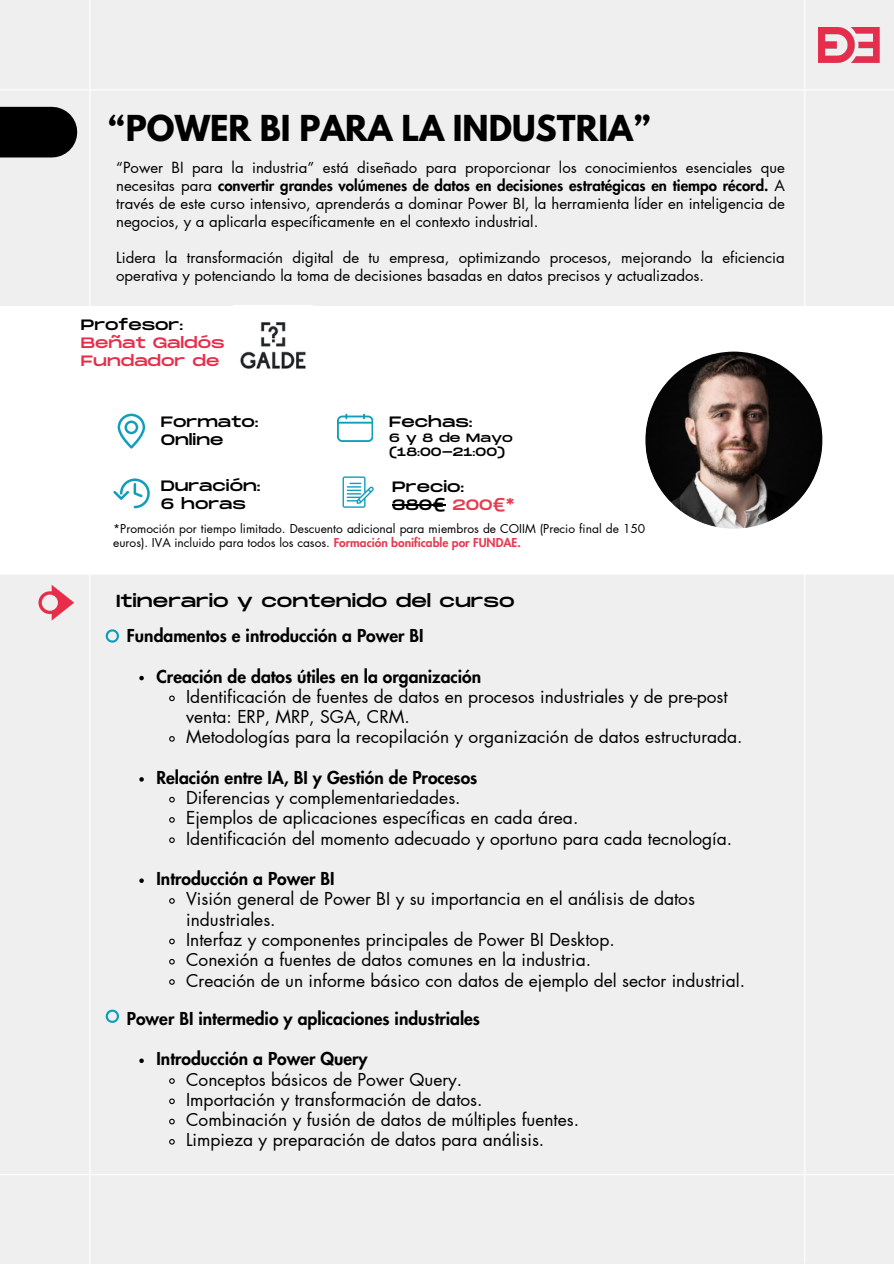
<style>
.page{position:relative;width:894px;height:1264px;background:#fff}
.page>*{position:absolute;margin:0;border:0;box-sizing:border-box;transform-origin:0 0}
.t1{font:700 31.65px "League Spartan";color:#000}
.t2{font:17.4px/20.2px "Futura LT Pro";color:#000}
.t3{font:800 17.4px "Futura LT Pro";color:#000}
.t4{font:17.4px "Monument Extended";color:#000}
.t5{font:15px/18px "Futura LT Pro";color:#000;text-align:justify}
.t6{font:15px/18px "Monument Extended";color:#000}
.t7{font:15px/18px "Monument Extended";color:#e72d4a}
.t8{font:12px/14px "Futura LT Pro";color:#000}
.t9{font:12px "Monument Extended";color:#000}
.s1{font-weight:800}
.s2{color:#000}
.s3{color:#e73b50}
.s4{font-weight:800;color:#e73b50}
</style>
<div class="page">
<div style="left:0;top:0;width:893px;height:1263px;background:#efefef"></div>
<div style="left:0;top:107px;width:52px;height:50px;background:#000"></div>
<hr style="left:804px;top:0;width:1px;height:1263px;background:#fff">
<hr style="left:0;top:89px;width:893px;height:1px;background:#fff">
<hr style="left:0;top:1174px;width:893px;height:1px;background:#fff">
<img style="left:818px;top:28px;width:62px;height:35px">
<hr style="left:89px;top:0;width:1px;height:1263px;background:#fff">
<div style="left:0;top:306px;width:893px;height:268px;background:#fff"></div>
<svg style="left:337px;top:413px;width:36px;height:29px"></svg>
<svg style="left:113px;top:478px;width:36px;height:30px"></svg>
<svg style="left:118px;top:413px;width:27px;height:35px"></svg>
<img style="left:645px;top:351px;width:177px;height:177px;border-radius:50%">
<svg style="left:342px;top:476px;width:32px;height:32px"></svg>
<svg style="left:38px;top:585px;width:36px;height:35px"></svg>
<svg style="left:139px;top:676px;width:5px;height:4px"></svg>
<svg style="left:169px;top:695px;width:6px;height:7px"></svg>
<svg style="left:169px;top:736px;width:6px;height:6px"></svg>
<svg style="left:139px;top:777px;width:5px;height:4px"></svg>
<svg style="left:169px;top:796px;width:6px;height:7px"></svg>
<svg style="left:169px;top:817px;width:6px;height:6px"></svg>
<svg style="left:169px;top:837px;width:6px;height:6px"></svg>
<svg style="left:139px;top:878px;width:5px;height:5px"></svg>
<svg style="left:169px;top:898px;width:6px;height:6px"></svg>
<svg style="left:169px;top:938px;width:6px;height:7px"></svg>
<svg style="left:169px;top:959px;width:6px;height:6px"></svg>
<svg style="left:169px;top:979px;width:6px;height:6px"></svg>
<svg style="left:105px;top:629px;width:14px;height:14px"></svg>
<img style="left:233px;top:306px;width:80px;height:79px">
<hr style="left:392px;top:504px;width:53px;height:1px;background:#000">
<svg style="left:139px;top:1058px;width:5px;height:5px"></svg>
<svg style="left:169px;top:1078px;width:6px;height:6px"></svg>
<svg style="left:169px;top:1098px;width:6px;height:6px"></svg>
<svg style="left:169px;top:1118px;width:6px;height:7px"></svg>
<svg style="left:169px;top:1139px;width:6px;height:6px"></svg>
<svg style="left:105px;top:1009px;width:14px;height:14px"></svg>
<p class="t1" style="left:109px;top:112px;width:543px">“POWER BI PARA LA INDUSTRIA”</p>
<p class="t5" style="left:116px;top:159px;width:670px">“Power BI para la industria” está diseñado para proporcionar los conocimientos esenciales que necesitas para <span class="s1">convertir grandes volúmenes de datos en decisiones estratégicas en tiempo récord.</span> A través de este curso intensivo, aprenderás a dominar Power BI, la herramienta líder en inteligencia de negocios, y a aplicarla específicamente en el contexto industrial.</p>
<h4 class="t5" style="left:116px;top:249px;width:670px">Lidera la transformación digital de tu empresa, optimizando procesos, mejorando la eficiencia operativa y potenciando la toma de decisiones basadas en datos precisos y actualizados.</h4>
<p class="t7" style="left:81px;top:316px;width:145px"><span class="s2">Profesor:<br></span>Beñat Galdós<br>Fundador de</p>
<p class="t6" style="left:389px;top:413px;width:85px">Fechas:</p>
<p class="t9" style="left:389px;top:431px;width:125px">6 y 8 de Mayo</p>
<h3 class="t9" style="left:389px;top:445px;width:117px">(18:00-21:00)</h3>
<h2 class="t6" style="left:392px;top:478px;width:124px">Precio:<br>380€ <span class="s3">200€*</span></h2>
<p class="t8" style="left:113px;top:522px;width:533px">*Promoción por tiempo limitado. Descuento adicional para miembros de COIIM (Precio final de 150 euros). IVA incluido para todos los casos. <span class="s4">Formación bonificable por FUNDAE.</span></p>
<h4 class="t6" style="left:161px;top:413px;width:99px">Formato:<br>Online</h4>
<p class="t6" style="left:161px;top:478px;width:101px">Duración:<br>6 horas</p>
<p class="t4" style="left:116px;top:591px;width:400px">Itinerario y contenido del curso</p>
<p class="t3" style="left:127px;top:627px;width:298px">Fundamentos e introducción a Power BI</p>
<p class="t3" style="left:156px;top:668px;width:326px">Creación de datos útiles en la organización</p>
<p class="t2" style="left:186px;top:687px;width:543px">Identificación de fuentes de datos en procesos industriales y de pre-post venta: ERP, MRP, SGA, CRM.</p>
<h1 class="t2" style="left:186px;top:727px;width:558px">Metodologías para la recopilación y organización de datos estructurada.</h1>
<h4 class="t3" style="left:156px;top:769px;width:322px">Relación entre IA, BI y Gestión de Procesos</h4>
<h4 class="t2" style="left:186px;top:788px;width:276px">Diferencias y complementariedades.</h4>
<p class="t2" style="left:186px;top:808px;width:393px">Ejemplos de aplicaciones específicas en cada área.</p>
<h4 class="t2" style="left:186px;top:828px;width:547px">Identificación del momento adecuado y oportuno para cada tecnología.</h4>
<p class="t3" style="left:156px;top:870px;width:179px">Introducción a Power BI</p>
<h4 class="t2" style="left:186px;top:889px;width:510px">Visión general de Power BI y su importancia en el análisis de datos industriales.</h4>
<p class="t2" style="left:186px;top:930px;width:430px">Interfaz y componentes principales de Power BI Desktop.</p>
<p class="t2" style="left:186px;top:950px;width:406px">Conexión a fuentes de datos comunes en la industria.</p>
<p class="t2" style="left:186px;top:970px;width:560px">Creación de un informe básico con datos de ejemplo del sector industrial.</p>
<p class="t3" style="left:127px;top:1010px;width:354px">Power BI intermedio y aplicaciones industriales</p>
<p class="t3" style="left:156px;top:1050px;width:212px">Introducción a Power Query</p>
<p class="t2" style="left:186px;top:1069px;width:277px">Conceptos básicos de Power Query.</p>
<p class="t2" style="left:186px;top:1089px;width:298px">Importación y transformación de datos.</p>
<p class="t2" style="left:186px;top:1110px;width:394px">Combinación y fusión de datos de múltiples fuentes.</p>
<p class="t2" style="left:186px;top:1130px;width:359px">Limpieza y preparación de datos para análisis.</p>
</div>
